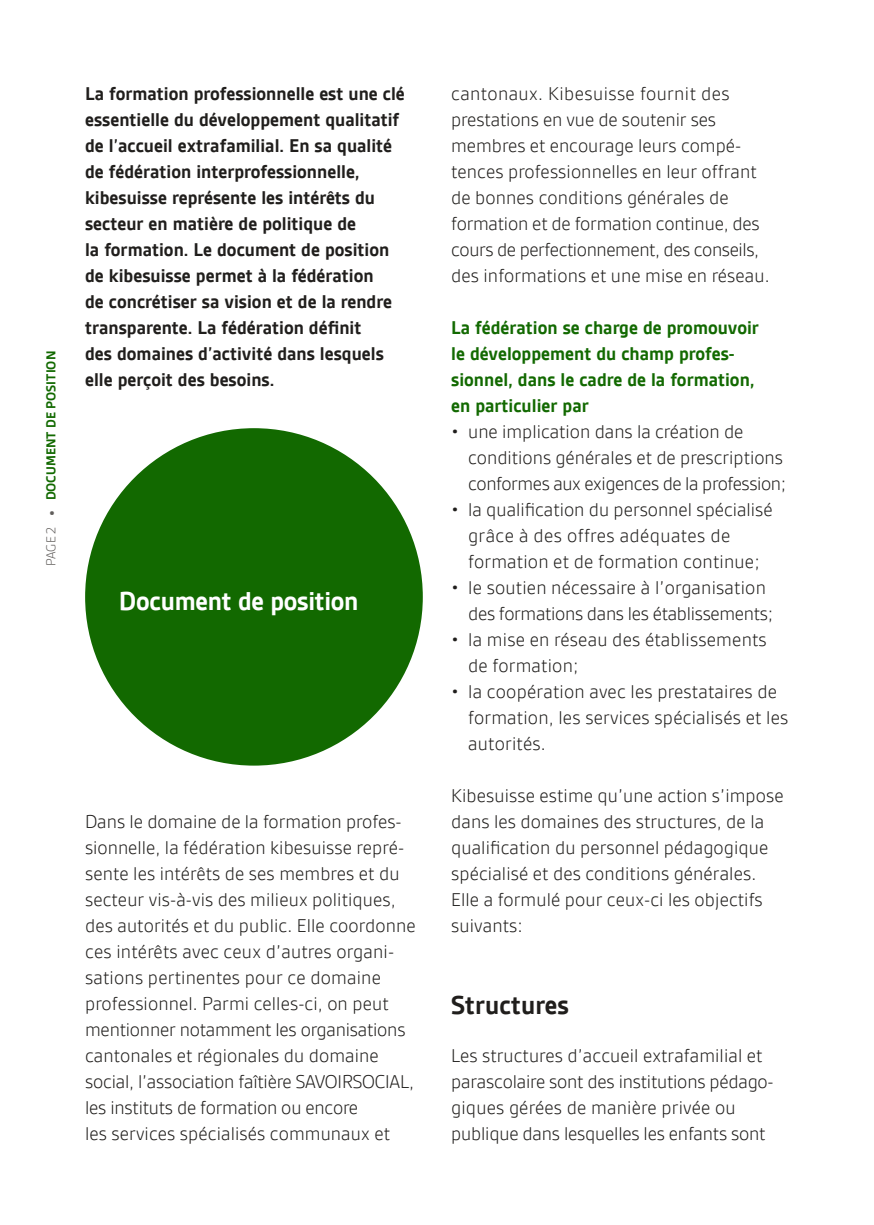
<style>
.page{position:relative;width:874px;height:1225px;background:#fff}
.page>*{position:absolute;margin:0;border:0;box-sizing:border-box;transform-origin:0 0}
.t1{font:700 28px "Gesta";letter-spacing:-.01em;color:#fff}
.t2{font:700 28px "Gesta";letter-spacing:.005em;color:#201e1c}
.t3{font:300 20px/26px "Gesta";letter-spacing:.005em;color:#201e1c}
.t4{font:700 20px/26px "Gesta";color:#201e1c}
.t5{font:700 20px/26px "Gesta";color:#126900}
.t6{font:300 20px/26px "Gesta";letter-spacing:-.015em;color:#201e1c}
.t7{font:700 16px "Gesta";color:#605d5b}
.t8{font:700 14px "Gesta";color:#126900}
.t9{font:300 14px "Gesta";color:#605d5b}
</style>
<div class="page">
<div style="left:85px;top:428px;width:337px;height:337px;background:#126900;border-radius:50%"></div>
<p class="t8" style="left:43px;top:500px;width:151px;rotate:-90deg">DOCUMENT DE POSITION</p>
<p class="t7" style="left:43px;top:516px;width:7px;rotate:-90deg">•</p>
<p class="t9" style="left:44px;top:565px;width:41px;rotate:-90deg">PAGE 2</p>
<p class="t4" style="left:85px;top:80px;width:321px">La formation professionnelle est une clé essentielle du développement qualitatif de l’accueil extrafamilial. En sa qualité de fédération interprofessionnelle, kibesuisse représente les intérêts du secteur en matière de politique de<br>la formation. Le document de position de kibesuisse permet à la fédération<br>de concrétiser sa vision et de la rendre transparente. La fédération définit<br>des domaines d’activité dans lesquels elle perçoit des besoins.</p>
<h1 class="t1" style="left:119px;top:586px;width:241px">Document de position</h1>
<p class="t3" style="left:85px;top:808px;width:332px">Dans le domaine de la formation profes&shy;sionnelle, la fédération kibesuisse repré&shy;sente les intérêts de ses membres et du secteur vis-à-vis des milieux politiques, des autorités et du public. Elle coordonne ces intérêts avec ceux d’autres organi&shy;sations pertinentes pour ce domaine professionnel. Parmi celles-ci, on peut mentionner notamment les organisations cantonales et régionales du domaine social, l’association faîtière SAVOIRSOCIAL, les instituts de formation ou encore<br>les services spécialisés communaux et</p>
<p class="t3" style="left:451px;top:80px;width:320px">cantonaux. Kibesuisse fournit des prestations en vue de soutenir ses membres et encourage leurs compé&shy;tences professionnelles en leur offrant de bonnes conditions générales de formation et de formation continue, des cours de perfectionnement, des conseils, des informations et une mise en réseau.</p>
<p class="t5" style="left:451px;top:314px;width:309px">La fédération se charge de promouvoir le développement du champ profes&shy;sionnel, dans le cadre de la formation, en particulier par</p>
<p class="t3" style="left:468px;top:418px;width:319px;text-indent:-17px">• une implication dans la création de conditions générales et de prescriptions conformes aux exigences de la profession;</p>
<p class="t3" style="left:468px;top:496px;width:306px;text-indent:-17px">• la qualification du personnel spécialisé grâce à des offres adéquates de formation et de formation continue;</p>
<p class="t6" style="left:468px;top:574px;width:306px;text-indent:-17px">• le soutien nécessaire à l’organisation des formations dans les établissements;</p>
<p class="t3" style="left:468px;top:626px;width:300px;text-indent:-17px">• la mise en réseau des établissements de formation;</p>
<p class="t3" style="left:468px;top:678px;width:321px;text-indent:-17px">• la coopération avec les prestataires de formation, les services spécialisés et les autorités.</p>
<p class="t3" style="left:451px;top:782px;width:334px">Kibesuisse estime qu’une action s’impose dans les domaines des structures, de la qualification du personnel pédagogique spécialisé et des conditions générales.<br>Elle a formulé pour ceux-ci les objectifs suivants:</p>
<h1 class="t2" style="left:451px;top:989px;width:119px">Structures</h1>
<p class="t3" style="left:451px;top:1042px;width:324px">Les structures d’accueil extrafamilial et parascolaire sont des institutions pédago&shy;giques gérées de manière privée ou publique dans lesquelles les enfants sont</p>
</div>
